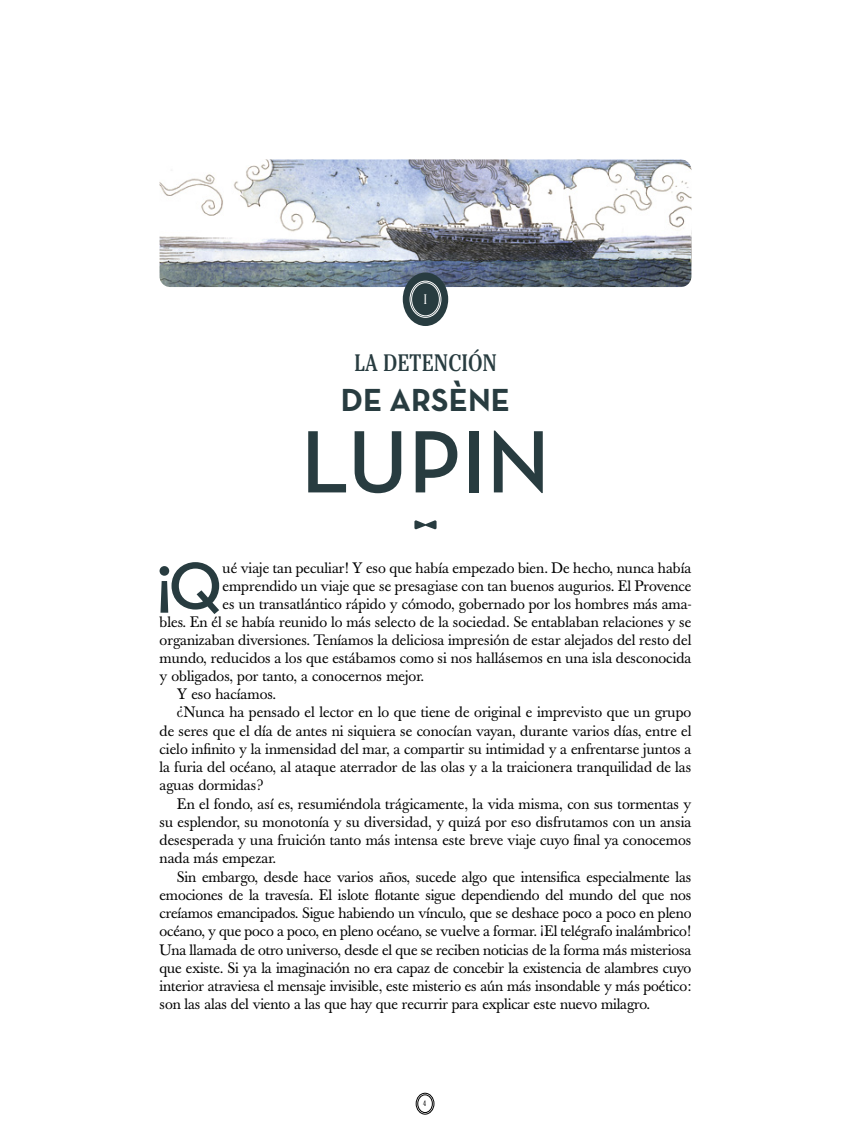
<style>
.page{position:relative;width:851px;height:1134px;background:#fff}
.page>*{position:absolute;margin:0;border:0;box-sizing:border-box;transform-origin:0 0}
.TITLE_03{font:600 90px "Neutraface Text";color:#283c40}
.TXT_entra_Capt{font:600 68px "Neutraface Text";color:#283c40}
.TITLE_02{font:700 32.5px "Neutraface Text";color:#283c40}
.TITLE_01{font:condensed 23.75px "Cheltenham Std";color:#283c40}
.TXT_normal{font:15px/18.2px "Baskerville Book Pro";color:#000;text-align:justify}
.TXT_entra_Capt-2{font:15px "Baskerville Book Pro";color:#000}
.t1{font:300 condensed 13.75px "Cheltenham Std";color:#fff}
.t2{font:300 condensed 7.75px "Cheltenham Std";color:#000}
</style>
<div class="page">
<div style="left:416px;top:1093px;width:18px;height:21px;border:1px solid #000;border-radius:50%"></div>
<div style="left:417px;top:1095px;width:15px;height:18px;border:1px solid #000;border-radius:50%"></div>
<svg style="left:414px;top:520px;width:22px;height:9px"></svg>
<img style="left:159px;top:159px;width:532px;height:128px">
<svg style="left:402px;top:272px;width:46px;height:54px;background:#3b4d51"></svg>
<div style="left:410px;top:281px;width:31px;height:36px;border:1px solid #fff;border-radius:50%"></div>
<div style="left:411px;top:283px;width:28px;height:33px;border:1px solid #fff;border-radius:50%"></div>
<p class="t1" style="left:423px;top:291px;width:5px">I</p>
<p class="TITLE_01" style="left:354px;top:349px;width:144px">LA DETENCIÓN</p>
<p class="TITLE_02" style="left:341px;top:379px;width:171px">DE ARSÈNE</p>
<p class="TITLE_03" style="left:301px;top:405px;width:251px">LUPIN</p>
<p class="TXT_entra_Capt" style="left:155px;top:545px;width:69px">¡Q</p>
<p class="TXT_entra_Capt-2" style="left:222px;top:558px;width:470px">ué viaje tan peculiar! Y eso que había empezado bien. De hecho, nunca había</p>
<p class="TXT_entra_Capt-2" style="left:222px;top:576px;width:470px">emprendido un viaje que se presagiase con tan buenos augurios. El Provence</p>
<p class="TXT_entra_Capt-2" style="left:222px;top:594px;width:470px">es un transatlántico rápido y cómodo, gobernado por los hombres más ama-</p>
<p class="TXT_entra_Capt-2" style="left:159px;top:612px;width:533px">bles. En él se había reunido lo más selecto de la sociedad. Se entablaban relaciones y se</p>
<p class="TXT_entra_Capt-2" style="left:159px;top:630px;width:533px">organizaban diversiones. Teníamos la deliciosa impresión de estar alejados del resto del</p>
<p class="TXT_entra_Capt-2" style="left:159px;top:648px;width:533px">mundo, reducidos a los que estábamos como si nos hallásemos en una isla desconocida</p>
<p class="TXT_entra_Capt-2" style="left:159px;top:666px;width:266px">y obligados, por tanto, a conocernos mejor.</p>
<p class="TXT_normal" style="left:177px;top:685px;width:100px">Y eso hacíamos.</p>
<p class="TXT_normal" style="left:159px;top:703px;width:533px;text-indent:18px">¿Nunca ha pensado el lector en lo que tiene de original e imprevisto que un grupo de seres que el día de antes ni siquiera se conocían vayan, durante varios días, entre el cielo infinito y la inmensidad del mar, a compartir su intimidad y a enfrentarse juntos a la furia del océano, al ataque aterrador de las olas y a la traicionera tranquilidad de las aguas dormidas?</p>
<p class="TXT_normal" style="left:159px;top:794px;width:533px;text-indent:18px">En el fondo, así es, resumiéndola trágicamente, la vida misma, con sus tormentas y su esplendor, su monotonía y su diversidad, y quizá por eso disfrutamos con un ansia desesperada y una fruición tanto más intensa este breve viaje cuyo final ya conocemos nada más empezar.</p>
<p class="TXT_normal" style="left:159px;top:867px;width:533px;text-indent:18px">Sin embargo, desde hace varios años, sucede algo que intensifica especialmente las emociones de la travesía. El islote flotante sigue dependiendo del mundo del que nos creíamos emancipados. Sigue habiendo un vínculo, que se deshace poco a poco en pleno océano, y que poco a poco, en pleno océano, se vuelve a formar. ¡El telégrafo inalámbrico!<br>Una llamada de otro universo, desde el que se reciben noticias de la forma más misteriosa que existe. Si ya la imaginación no era capaz de concebir la existencia de alambres cuyo interior atraviesa el mensaje invisible, este misterio es aún más insondable y más poético: son las alas del viento a las que hay que recurrir para explicar este nuevo milagro.</p>
<p class="t2" style="left:423px;top:1099px;width:5px">4</p>
</div>
